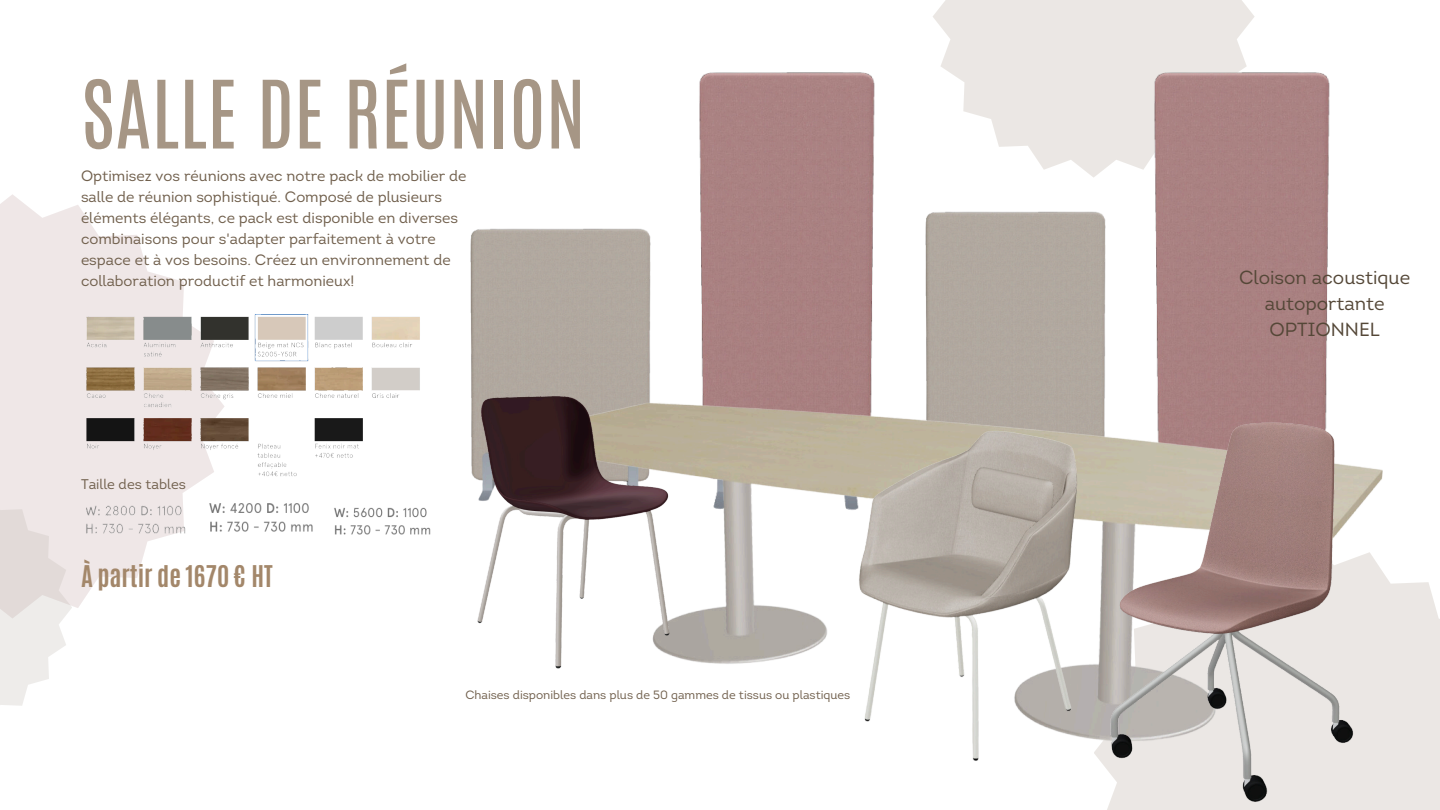
<style>
.page{position:relative;width:1440px;height:810px;background:#fff}
.page>*{position:absolute;margin:0;border:0;box-sizing:border-box;transform-origin:0 0}
.t1{font:80px "Antonio";color:#a69685}
.t2{font:700 25px "Antonio";color:#a3876a}
.t3{font:19px/26.2px "Intro";color:#544737;text-align:center}
.t4{font:15px/21px "Intro";color:#705f4c}
.t5{font:14px "Intro";color:#705f4c}
.t6{font:12px "Intro";color:#705f4c}
</style>
<div class="page">
<div style="left:470px;top:228px;width:146px;height:145px;background:#b1a8a0"></div>
<svg style="left:933px;top:0;width:322px;height:170px;fill:#ebe7e4"></svg>
<img style="left:616px;top:67px;width:321px;height:323px">
<div style="left:1094px;top:542px;width:346px;height:268px;background:linear-gradient(to bottom,#f8f7f5,#e6e1dd)"></div>
<img style="left:872px;top:178px;width:200px;height:211px">
<img style="left:1072px;top:67px;width:258px;height:323px">
<svg style="left:0;top:194px;width:193px;height:414px;fill:#efe7e7"></svg>
<svg style="left:0;top:486px;width:72px;height:220px;fill:#eee7e7"></svg>
<img style="left:81px;top:310px;width:339px;height:176px">
<img style="left:81px;top:503px;width:112px;height:36px">
<img style="left:209px;top:503px;width:104px;height:29px">
<img style="left:334px;top:507px;width:96px;height:28px">
<img style="left:707px;top:390px;width:90px;height:274px">
<img style="left:1144px;top:390px;width:278px;height:420px">
<img style="left:430px;top:373px;width:277px;height:296px">
<img style="left:797px;top:389px;width:347px;height:421px">
<p class="t1" style="left:81px;top:57px;width:506px">SALLE DE RÉUNION</p>
<p class="t4" style="left:81px;top:166px;width:387px">Optimisez vos réunions avec notre pack de mobilier de salle de réunion sophistiqué. Composé de plusieurs éléments élégants, ce pack est disponible en diverses combinaisons pour s'adapter parfaitement à votre espace et à vos besoins. Créez un environnement de collaboration productif et harmonieux!</p>
<p class="t5" style="left:81px;top:478px;width:106px">Taille des tables</p>
<p class="t2" style="left:81px;top:558px;width:193px">À partir de 1670 € HT</p>
<h2 class="t6" style="left:465px;top:690px;width:386px">Chaises disponibles dans plus de 50 gammes de tissus ou plastiques</h2>
<p class="t3" style="left:1239px;top:266px;width:173px">Cloison acoustique autoportante<br>OPTIONNEL</p>
</div>
